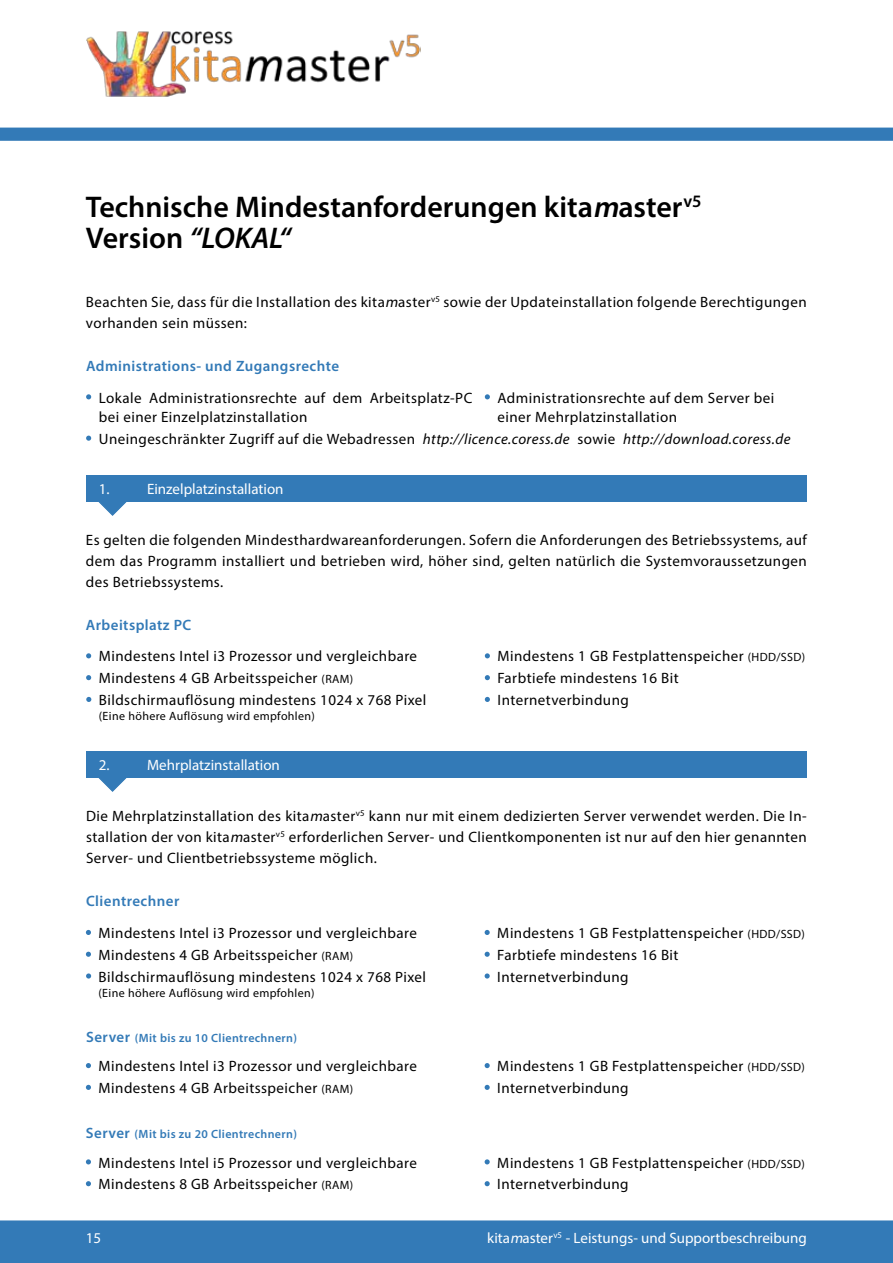
<style>
.page{position:relative;width:893px;height:1263px;background:#fff}
.page>*{position:absolute;margin:0;border:0;box-sizing:border-box;transform-origin:0 0}
.t1{font:600 30px/31.5px "Myriad Pro";color:#000}
.t2{font:15px/21px "Myriad Pro";letter-spacing:.03em;color:#000}
.t3{font:italic 15px "Myriad Pro";letter-spacing:.03em;color:#000}
.t4{font:15px "Myriad Pro";color:#fff}
.t5{font:600 15px "Myriad Pro";letter-spacing:.03em;color:#337ab7}
.t6{font:12px "Myriad Pro";letter-spacing:.03em;color:#000}
.t7{font:600 12px "Myriad Pro";letter-spacing:.03em;color:#337ab7}
.s1{font-style:italic}
.s2{font-style:normal}
.s3{font-size:12px}
.s4{font-size:15px}
</style>
<div class="page">
<svg style="left:86px;top:653px;width:5px;height:5px"></svg>
<svg style="left:86px;top:675px;width:5px;height:5px"></svg>
<svg style="left:86px;top:697px;width:5px;height:5px"></svg>
<svg style="left:86px;top:394px;width:5px;height:5px"></svg>
<svg style="left:86px;top:436px;width:5px;height:5px"></svg>
<svg style="left:485px;top:394px;width:5px;height:5px"></svg>
<svg style="left:485px;top:653px;width:5px;height:5px"></svg>
<svg style="left:485px;top:675px;width:5px;height:5px"></svg>
<svg style="left:485px;top:697px;width:5px;height:5px"></svg>
<svg style="left:86px;top:930px;width:5px;height:5px"></svg>
<svg style="left:86px;top:952px;width:5px;height:5px"></svg>
<svg style="left:86px;top:973px;width:5px;height:5px"></svg>
<svg style="left:485px;top:930px;width:5px;height:5px"></svg>
<svg style="left:485px;top:952px;width:5px;height:5px"></svg>
<svg style="left:485px;top:973px;width:5px;height:5px"></svg>
<svg style="left:86px;top:1063px;width:5px;height:5px"></svg>
<svg style="left:86px;top:1085px;width:5px;height:5px"></svg>
<svg style="left:485px;top:1063px;width:5px;height:5px"></svg>
<svg style="left:485px;top:1085px;width:5px;height:5px"></svg>
<svg style="left:86px;top:1159px;width:5px;height:5px"></svg>
<svg style="left:86px;top:1181px;width:5px;height:5px"></svg>
<svg style="left:485px;top:1159px;width:5px;height:5px"></svg>
<svg style="left:485px;top:1181px;width:5px;height:5px"></svg>
<svg style="left:98px;top:502px;width:29px;height:14px"></svg>
<div style="left:86px;top:476px;width:721px;height:26px;background:#337ab7"></div>
<svg style="left:98px;top:778px;width:29px;height:14px"></svg>
<div style="left:86px;top:752px;width:721px;height:26px;background:#337ab7"></div>
<div style="left:0;top:1220px;width:893px;height:43px;background:#337ab7"></div>
<img style="left:86px;top:31px;width:335px;height:66px">
<svg style="left:0;top:128px;width:893px;height:13px;background:#367bb8"></svg>
<h1 class="t1" style="left:86px;top:190px;width:617px">Technische Mindestanforderungen kita<span class="s1">m</span>aster<sup>v5<br></sup>Version <span class="s1">“LOKAL“</span></h1>
<p class="t2" style="left:86px;top:291px;width:722px">Beachten Sie, dass für die Installation des kita<span class="s1">m</span>aster<sup>v5</sup> sowie der Updateinstallation folgende Berechtigungen vorhanden sein müssen:</p>
<p class="t5" style="left:86px;top:356px;width:254px">Administrations- und Zugangsrechte</p>
<p class="t2" style="left:99px;top:387px;width:375px;line-height:19.5px">Lokale Administrationsrechte auf dem Arbeitsplatz-PC bei einer Einzelplatzinstallation</p>
<p class="t2" style="left:497px;top:387px;width:278px;line-height:19.5px">Administrationsrechte auf dem Server bei einer Mehrplatzinstallation</p>
<p class="t3" style="left:99px;top:429px;width:693px"><span class="s2">Uneingeschränkter Zugriff auf die Webadressen</span> http://licence.coress.de <span class="s2">sowie</span> http://download.coress.de</p>
<p class="t4" style="left:99px;top:480px;width:12px">1.</p>
<p class="t4" style="left:147px;top:480px;width:138px">Einzelplatzinstallation</p>
<p class="t2" style="left:86px;top:529px;width:722px;text-align:justify">Es gelten die folgenden Mindesthardwareanforderungen. Sofern die Anforderungen des Betriebssystems, auf dem das Programm installiert und betrieben wird, höher sind, gelten natürlich die Systemvoraussetzungen des Betriebssystems.</p>
<p class="t5" style="left:86px;top:615px;width:107px">Arbeitsplatz PC</p>
<p class="t2" style="left:99px;top:646px;width:320px">Mindestens Intel i3 Prozessor und vergleichbare</p>
<p class="t2" style="left:99px;top:667px;width:256px">Mindestens 4 GB Arbeitsspeicher <span class="s3">(RAM)</span></p>
<p class="t2" style="left:99px;top:689px;width:329px">Bildschirmauflösung mindestens 1024 x 768 Pixel</p>
<p class="t6" style="left:99px;top:709px;width:218px">(Eine höhere Auflösung wird empfohlen)</p>
<p class="t4" style="left:99px;top:756px;width:12px">2.</p>
<p class="t4" style="left:147px;top:756px;width:134px">Mehrplatzinstallation</p>
<p class="t2" style="left:497px;top:646px;width:309px">Mindestens 1 GB Festplattenspeicher <span class="s3">(HDD/SSD)</span></p>
<p class="t2" style="left:497px;top:667px;width:183px">Farbtiefe mindestens 16 Bit</p>
<p class="t2" style="left:497px;top:689px;width:133px">Internetverbindung</p>
<p class="t2" style="left:86px;top:806px;width:722px;text-align:justify">Die Mehrplatzinstallation des kita<span class="s1">m</span>aster<sup>v5</sup> kann nur mit einem dedizierten Server verwendet werden. Die In&shy;stallation der von kita<span class="s1">m</span>aster<sup>v5</sup> erforderlichen Server- und Clientkomponenten ist nur auf den hier genannten Server- und Clientbetriebssysteme möglich.</p>
<p class="t5" style="left:86px;top:892px;width:95px">Clientrechner</p>
<p class="t2" style="left:99px;top:922px;width:320px">Mindestens Intel i3 Prozessor und vergleichbare</p>
<p class="t2" style="left:99px;top:944px;width:256px">Mindestens 4 GB Arbeitsspeicher <span class="s3">(RAM)</span></p>
<p class="t2" style="left:99px;top:966px;width:329px">Bildschirmauflösung mindestens 1024 x 768 Pixel</p>
<p class="t6" style="left:99px;top:985px;width:218px">(Eine höhere Auflösung wird empfohlen)</p>
<p class="t7" style="left:86px;top:1030px;width:213px"><span class="s4">Server</span> (Mit bis zu 10 Clientrechnern)</p>
<p class="t2" style="left:99px;top:1055px;width:320px">Mindestens Intel i3 Prozessor und vergleichbare</p>
<p class="t2" style="left:99px;top:1077px;width:256px">Mindestens 4 GB Arbeitsspeicher <span class="s3">(RAM)</span></p>
<p class="t7" style="left:86px;top:1126px;width:213px"><span class="s4">Server</span> (Mit bis zu 20 Clientrechnern)</p>
<p class="t2" style="left:99px;top:1152px;width:320px">Mindestens Intel i5 Prozessor und vergleichbare</p>
<p class="t2" style="left:99px;top:1173px;width:256px">Mindestens 8 GB Arbeitsspeicher <span class="s3">(RAM)</span></p>
<p class="t4" style="left:86px;top:1228px;width:17px">15</p>
<p class="t2" style="left:497px;top:922px;width:309px">Mindestens 1 GB Festplattenspeicher <span class="s3">(HDD/SSD)</span></p>
<p class="t2" style="left:497px;top:966px;width:133px">Internetverbindung</p>
<p class="t2" style="left:497px;top:944px;width:183px">Farbtiefe mindestens 16 Bit</p>
<p class="t2" style="left:497px;top:1055px;width:309px">Mindestens 1 GB Festplattenspeicher <span class="s3">(HDD/SSD)</span></p>
<p class="t2" style="left:497px;top:1077px;width:133px">Internetverbindung</p>
<p class="t2" style="left:497px;top:1152px;width:309px">Mindestens 1 GB Festplattenspeicher <span class="s3">(HDD/SSD)</span></p>
<p class="t2" style="left:497px;top:1173px;width:133px">Internetverbindung</p>
<p class="t4" style="left:487px;top:1228px;width:321px">kita<span class="s1">m</span>aster<sup>v5</sup> - Leistungs- und Supportbeschreibung</p>
</div>
